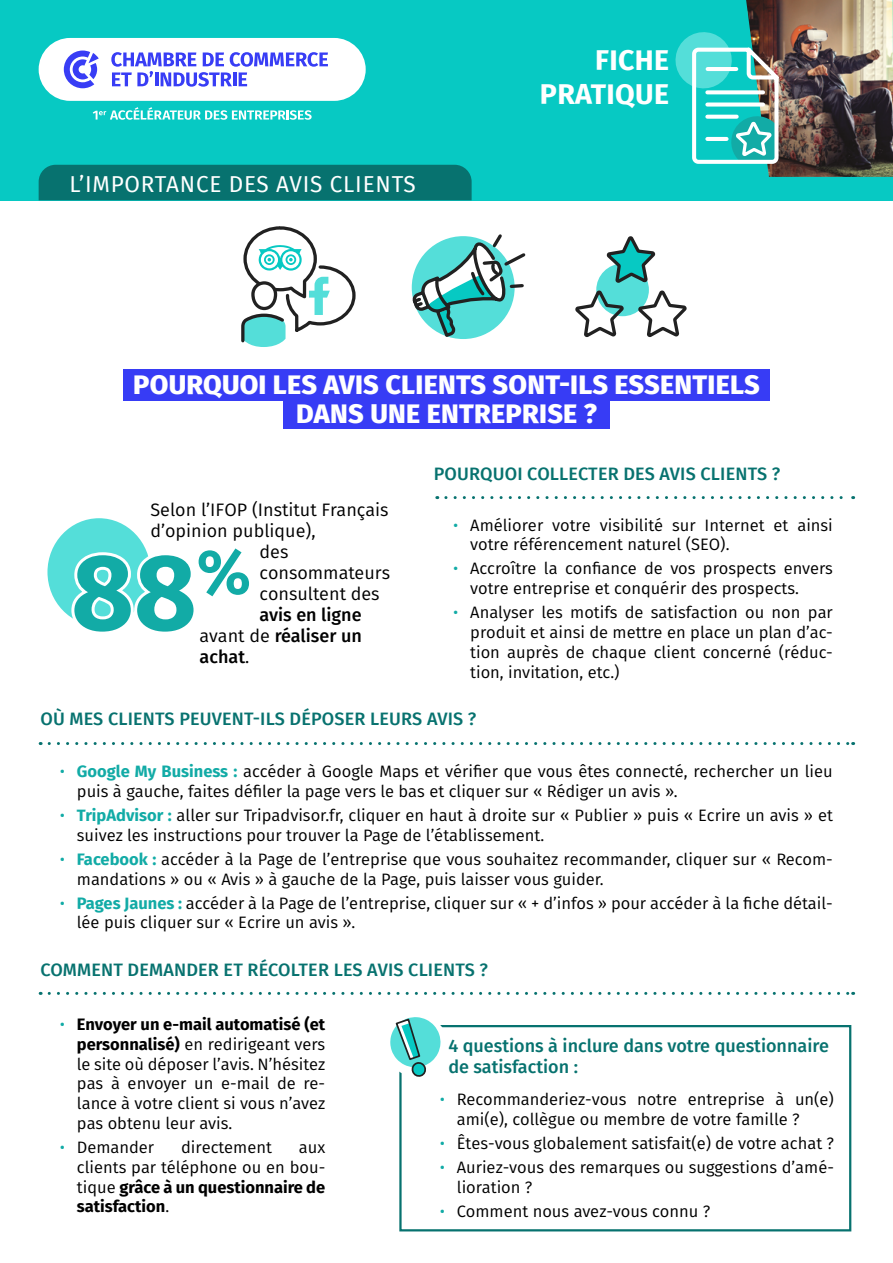
<style>
.page{position:relative;width:893px;height:1263px;background:#fff}
.page>*{position:absolute;margin:0;border:0;box-sizing:border-box;transform-origin:0 0}
.t1{font:700 108px "Fira Sans";color:#12aba6}
.t2{font:700 28.5px/34.2px "Fira Sans";letter-spacing:.01em;color:#fff;text-align:right}
.t3{font:800 27px/28.5px "Fira Sans";letter-spacing:.01em;color:#fff;text-align:center}
.t4{font:22.5px "Fira Sans";letter-spacing:.035em;color:#fff}
.t5{font:500 18px/21px "Fira Sans";letter-spacing:.01em;color:#07726f}
.t6{font:18px "Fira Sans";color:#000}
.t7{font:500 18px/21px "Fira Sans";color:#000;text-align:justify}
.t8{font:16.5px/19.8px "Fira Sans";color:#000}
.s1{font-weight:400}
.s2{color:#12aba6}
.s3{font-weight:700;color:#12aba6}
.s4{font-weight:700}
</style>
<div class="page">
<svg style="left:49px;top:992px;width:805px;height:3px"></svg>
<svg style="left:241px;top:226px;width:115px;height:121px"></svg>
<svg style="left:411px;top:234px;width:115px;height:105px"></svg>
<svg style="left:575px;top:236px;width:112px;height:101px"></svg>
<div style="left:0;top:0;width:893px;height:200px;background:#07c9c3"></div>
<div style="left:39px;top:165px;width:433px;height:35px;background:#07726f"></div>
<img style="left:746px;top:0;width:147px;height:177px">
<svg style="left:446px;top:496px;width:408px;height:3px"></svg>
<svg style="left:49px;top:742px;width:805px;height:3px"></svg>
<svg style="left:675px;top:29px;width:107px;height:137px"></svg>
<div style="left:47px;top:518px;width:103px;height:108px;background:#54ded9;border-radius:50%"></div>
<svg style="left:68px;top:540px;width:83px;height:86px"></svg>
<div style="left:399px;top:1025px;width:452px;height:206px;border:2px solid #07726f"></div>
<svg style="left:390px;top:1017px;width:62px;height:64px"></svg>
<div style="left:123px;top:369px;width:647px;height:31px;background:#373cf5"></div>
<div style="left:283px;top:397px;width:326px;height:32px;background:#373cf5"></div>
<div style="left:39px;top:38px;width:327px;height:63px;background:#fff;border-radius:31px"></div>
<svg style="left:64px;top:51px;width:35px;height:37px"></svg>
<svg style="left:111px;top:52px;width:217px;height:35px"></svg>
<svg style="left:93px;top:107px;width:219px;height:13px"></svg>
<h3 class="t4" style="left:70px;top:167px;width:348px">L’IMPORTANCE DES AVIS CLIENTS</h3>
<h2 class="t2" style="left:540px;top:41px;width:131px">FICHE<br>PRATIQUE</h2>
<h3 class="t3" style="left:133px;top:368px;width:628px">POURQUOI LES AVIS CLIENTS SONT-ILS ESSENTIELS<br>DANS UNE ENTREPRISE ?</h3>
<p class="t6" style="left:150px;top:497px;width:240px">Selon l’IFOP (Institut Français</p>
<p class="t6" style="left:150px;top:518px;width:167px">d’opinion publique),</p>
<p class="t6" style="left:260px;top:539px;width:30px">des</p>
<p class="t6" style="left:260px;top:560px;width:132px">consommateurs</p>
<p class="t6" style="left:260px;top:581px;width:122px">consultent des</p>
<p class="t7" style="left:200px;top:603px;width:164px;text-indent:60px">avis en ligne <span class="s1">avant de</span> réaliser un achat<span class="s1">.</span></p>
<h1 class="t1" style="left:71px;top:501px;width:181px">88<sup>%</sup></h1>
<p class="t5" style="left:434px;top:462px;width:348px">POURQUOI COLLECTER DES AVIS CLIENTS ?</p>
<p class="t8" style="left:470px;top:515px;width:364px;text-indent:-17px"><span class="s2">•</span> Améliorer votre visibilité sur Internet et ainsi votre référencement naturel (SEO).</p>
<p class="t8" style="left:470px;top:559px;width:364px;text-indent:-17px"><span class="s2">•</span> Accroître la confiance de vos prospects envers votre entreprise et conquérir des prospects.</p>
<p class="t8" style="left:470px;top:603px;width:364px;text-align:justify;text-indent:-17px"><span class="s2">•</span> Analyser les motifs de satisfaction ou non par produit et ainsi de mettre en place un plan d’ac&shy;tion auprès de chaque client concerné (réduc&shy;tion, invitation, etc.)</p>
<p class="t5" style="left:40px;top:707px;width:437px">OÙ MES CLIENTS PEUVENT-ILS DÉPOSER LEURS AVIS ?</p>
<p class="t8" style="left:77px;top:761px;width:757px;text-indent:-17px"><span class="s2">•</span> <span class="s3">Google My Business :</span> accéder à Google Maps et vérifier que vous êtes connecté, rechercher un lieu puis à gauche, faites défiler la page vers le bas et cliquer sur « Rédiger un avis ».</p>
<p class="t8" style="left:77px;top:805px;width:757px;text-indent:-17px"><span class="s2">•</span> <span class="s3">TripAdvisor :</span> aller sur Tripadvisor.fr, cliquer en haut à droite sur « Publier » puis « Ecrire un avis » et suivez les instructions pour trouver la Page de l’établissement.</p>
<p class="t8" style="left:77px;top:849px;width:757px;text-indent:-17px"><span class="s2">•</span> <span class="s3">Facebook :</span> accéder à la Page de l’entreprise que vous souhaitez recommander, cliquer sur « Recom&shy;mandations » ou « Avis » à gauche de la Page, puis laisser vous guider.</p>
<p class="t8" style="left:77px;top:893px;width:757px;text-indent:-17px"><span class="s2">•</span> <span class="s3">Pages Jaunes :</span> accéder à la Page de l’entreprise, cliquer sur « + d’infos » pour accéder à la fiche détail&shy;lée puis cliquer sur « Ecrire un avis ».</p>
<p class="t5" style="left:40px;top:958px;width:449px">COMMENT DEMANDER ET RÉCOLTER LES AVIS CLIENTS ?</p>
<p class="t8" style="left:77px;top:1014px;width:250px;text-align:justify;text-indent:-17px"><span class="s2">•</span> <span class="s4">Envoyer un e-mail automatisé (et personnalisé)</span> en redirigeant vers le site où déposer l’avis. N’hésitez pas à envoyer un e-mail de re&shy;lance à votre client si vous n’avez pas obtenu leur avis.</p>
<p class="t8" style="left:60px;top:1137px;width:96px"><span class="s2">•</span> Demander</p>
<p class="t8" style="left:181px;top:1137px;width:92px">directement</p>
<p class="t5" style="left:448px;top:1034px;width:382px">4 questions à inclure dans votre questionnaire de satisfaction :</p>
<p class="t8" style="left:457px;top:1089px;width:379px;text-indent:-17px"><span class="s2">•</span> Recommanderiez-vous notre entreprise à un(e) ami(e), collègue ou membre de votre famille ?</p>
<p class="t8" style="left:440px;top:1133px;width:396px"><span class="s2">•</span> Êtes-vous globalement satisfait(e) de votre achat ?</p>
<p class="t8" style="left:457px;top:1157px;width:379px;text-indent:-17px"><span class="s2">•</span> Auriez-vous des remarques ou suggestions d’amé&shy;lioration ?</p>
<p class="t8" style="left:440px;top:1201px;width:272px"><span class="s2">•</span> Comment nous avez-vous connu ?</p>
<p class="t8" style="left:77px;top:1137px;width:250px;text-align:justify;text-indent:222px">aux clients par téléphone ou en bou&shy;tique <span class="s4">grâce à un questionnaire de satisfaction</span>.</p>
</div>
